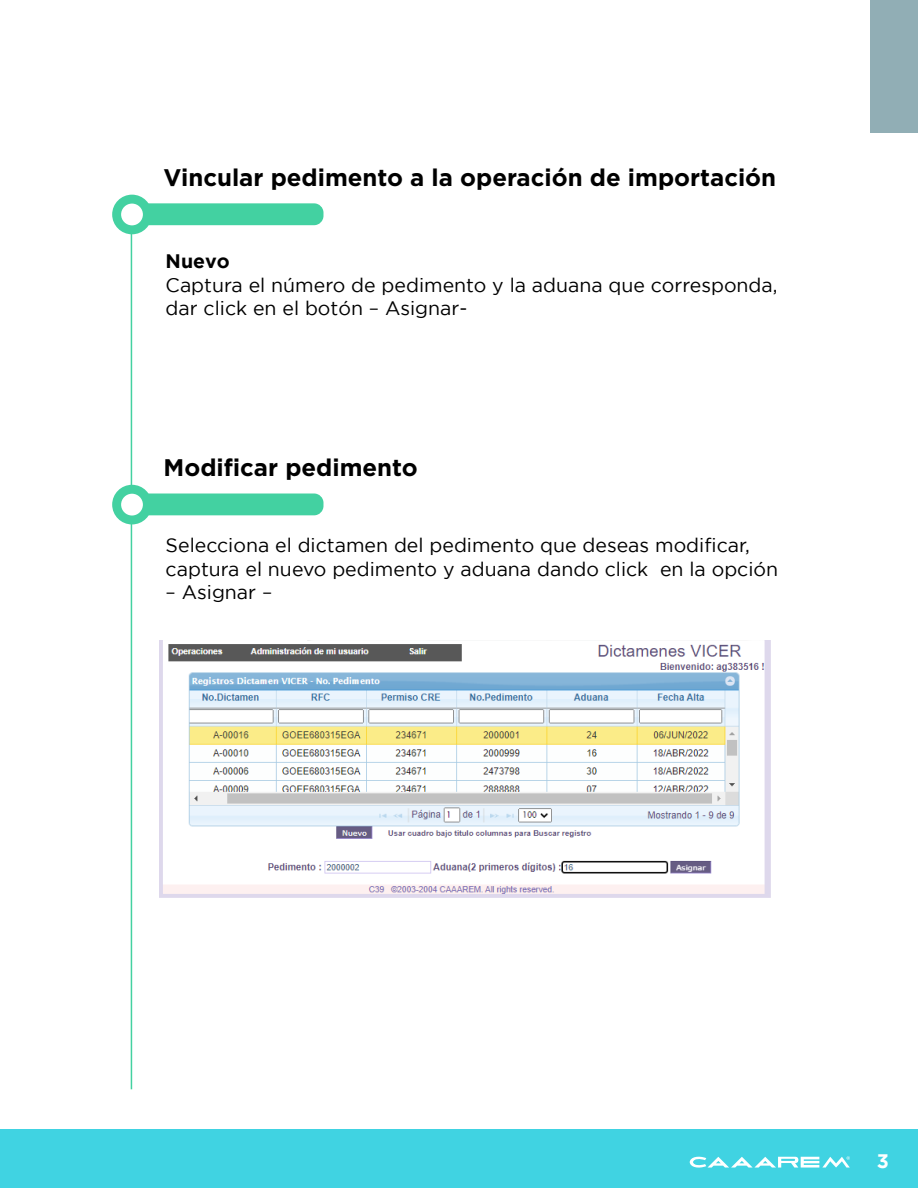
<style>
.page{position:relative;width:918px;height:1188px;background:#fff}
.page>*{position:absolute;margin:0;border:0;box-sizing:border-box;transform-origin:0 0}
.t1{font:700 24px "Gotham";color:#000}
.t2{font:19.5px/23.4px "Gotham";color:#000}
.t3{font:700 19.5px "Gotham";color:#000}
.t4{font:700 19.5px "Gotham";color:#fff}
</style>
<div class="page">
<hr style="left:131px;top:215px;width:1px;height:874px;background:#43d1a1">
<div style="left:870px;top:0;width:48px;height:132px;background:#91aeb5"></div>
<div style="left:0;top:1130px;width:918px;height:58px;background:#40d3e2"></div>
<svg style="left:690px;top:1156px;width:160px;height:12px"></svg>
<div style="left:131px;top:203px;width:192px;height:22px;background:#43d1a1;border-radius:9px"></div>
<div style="left:112px;top:195px;width:40px;height:39px;background:#43d1a1;border-radius:50%"></div>
<div style="left:121px;top:204px;width:22px;height:21px;background:#fff;border-radius:50%"></div>
<div style="left:131px;top:494px;width:192px;height:21px;background:#43d1a1;border-radius:9px"></div>
<div style="left:112px;top:485px;width:40px;height:39px;background:#43d1a1;border-radius:50%"></div>
<div style="left:121px;top:494px;width:22px;height:22px;background:#fff;border-radius:50%"></div>
<img style="left:160px;top:641px;width:611px;height:257px">
<p class="t1" style="left:164px;top:162px;width:614px">Vincular pedimento a la operación de importación</p>
<p class="t3" style="left:166px;top:250px;width:66px">Nuevo</p>
<p class="t2" style="left:166px;top:273px;width:613px">Captura el número de pedimento y la aduana que corresponda, dar click en el botón – Asignar-</p>
<p class="t1" style="left:164px;top:452px;width:256px">Modificar pedimento</p>
<p class="t2" style="left:166px;top:533px;width:614px">Selecciona el dictamen del pedimento que deseas modificar, captura el nuevo pedimento y aduana dando click en la opción</p>
<p class="t2" style="left:166px;top:580px;width:108px">– Asignar –</p>
<p class="t4" style="left:877px;top:1149px;width:14px">3</p>
</div>
